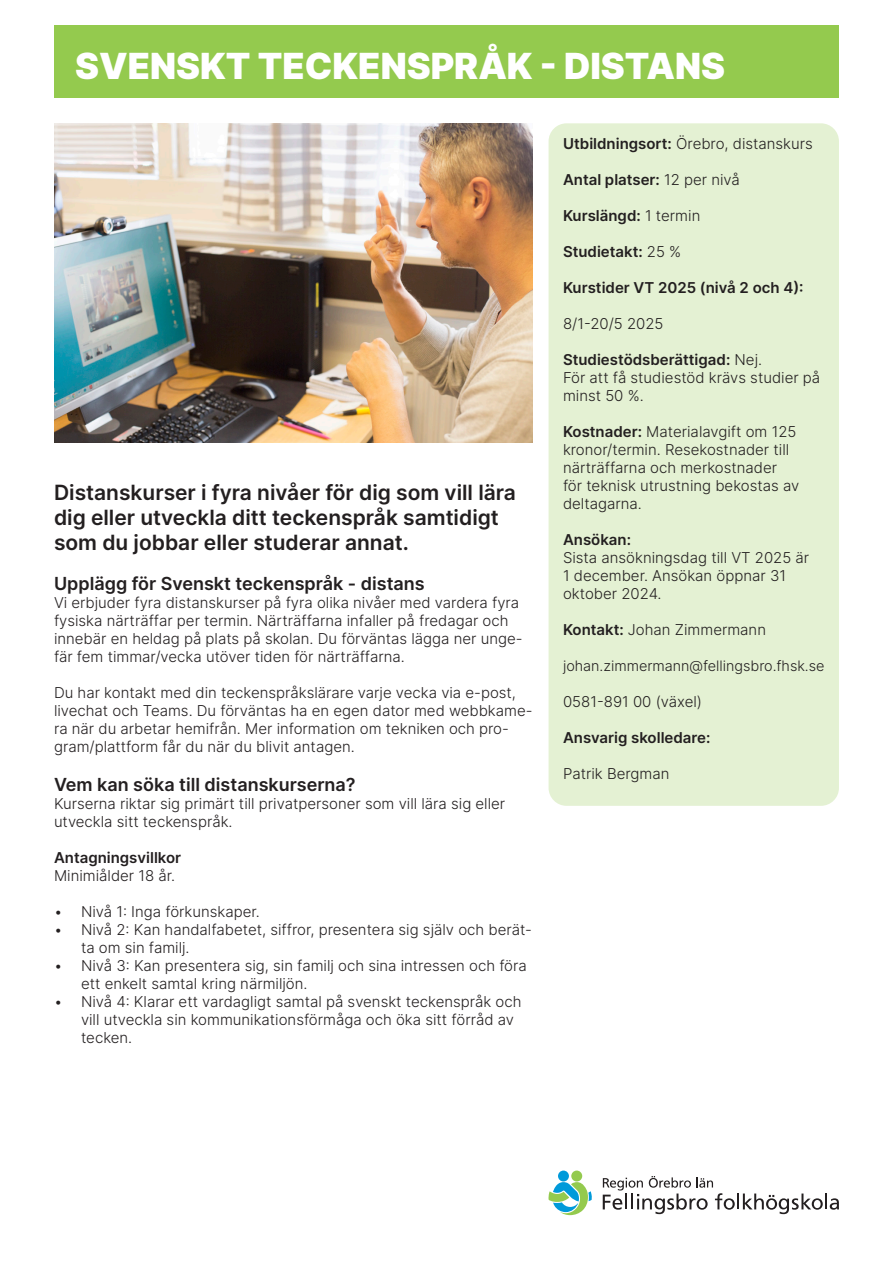
<style>
.page{position:relative;width:893px;height:1263px;background:#fff}
.page>*{position:absolute;margin:0;border:0;box-sizing:border-box;transform-origin:0 0}
.t1{font:900 36px "Inter";color:#fff}
.t2{font:600 21px/25.2px "Inter";color:#231f20}
.t3{font:600 18px "Inter";color:#231f20}
.t4{font:300 15px/18px "Inter";color:#231f20}
.t5{font:600 15px "Inter";color:#231f20}
.t6{font:300 14.4px "Inter";color:#231f20}
.s1{font-weight:600}
.s2{font-weight:300}
</style>
<div class="page">
<div style="left:549px;top:123px;width:290px;height:683px;background:#e4f1d3;border-radius:18px"></div>
<img style="left:54px;top:123px;width:479px;height:319px">
<div style="left:558px;top:1170px;width:11px;height:11px;background:#009ada;border-radius:50%"></div>
<div style="left:571px;top:1170px;width:11px;height:11px;background:#94ca4e;border-radius:50%"></div>
<svg style="left:549px;top:1182px;width:43px;height:33px"></svg>
<svg style="left:603px;top:1176px;width:236px;height:38px"></svg>
<div style="left:54px;top:25px;width:785px;height:73px;background:#94ca4e"></div>
<p class="t1" style="left:75px;top:38px;width:651px">SVENSKT TECKENSPRÅK - DISTANS</p>
<p class="t2" style="left:54px;top:479px;width:464px">Distanskurser i fyra nivåer för dig som vill lära dig eller utveckla ditt teckenspråk samtidigt som du jobbar eller studerar annat.</p>
<p class="t3" style="left:54px;top:570px;width:372px">Upplägg för Svenskt teckenspråk - distans</p>
<p class="t4" style="left:54px;top:593px;width:470px">Vi erbjuder fyra distanskurser på fyra olika nivåer med vardera fyra fysiska närträffar per termin. Närträffarna infaller på fredagar och innebär en heldag på plats på skolan. Du förväntas lägga ner unge&shy;fär fem timmar/vecka utöver tiden för närträffarna.</p>
<p class="t4" style="left:54px;top:683px;width:480px">Du har kontakt med din teckenspråkslärare varje vecka via e-post, livechat och Teams. Du förväntas ha en egen dator med webbkame&shy;ra när du arbetar hemifrån. Mer information om tekniken och pro&shy;gram/plattform får du när du blivit antagen.</p>
<p class="t3" style="left:54px;top:771px;width:303px">Vem kan söka till distanskurserna?</p>
<p class="t4" style="left:54px;top:795px;width:453px">Kurserna riktar sig primärt till privatpersoner som vill lära sig eller utveckla sitt teckenspråk.</p>
<p class="t5" style="left:54px;top:847px;width:129px">Antagningsvillkor</p>
<p class="t4" style="left:54px;top:867px;width:123px">Minimiålder 18 år.</p>
<p class="t4" style="left:54px;top:903px;width:207px">• Nivå 1: Inga förkunskaper.</p>
<p class="t4" style="left:81px;top:921px;width:452px;text-indent:-27px">• Nivå 2: Kan handalfabetet, siffror, presentera sig själv och berät&shy;ta om sin familj.</p>
<p class="t4" style="left:81px;top:957px;width:447px;text-indent:-27px">• Nivå 3: Kan presentera sig, sin familj och sina intressen och föra ett enkelt samtal kring närmiljön.</p>
<p class="t4" style="left:81px;top:993px;width:442px;text-indent:-27px">• Nivå 4: Klarar ett vardagligt samtal på svenskt teckenspråk och vill utveckla sin kommunikationsförmåga och öka sitt förråd av tecken.</p>
<p class="t4" style="left:563px;top:134px;width:251px"><span class="s1">Utbildningsort:</span> Örebro, distanskurs</p>
<p class="t5" style="left:563px;top:168px;width:178px">Antal platser: <span class="s2">12 per nivå</span></p>
<p class="t5" style="left:563px;top:204px;width:139px">Kurslängd: <span class="s2">1 termin</span></p>
<p class="t5" style="left:563px;top:240px;width:120px">Studietakt: <span class="s2">25 %</span></p>
<p class="t5" style="left:563px;top:276px;width:242px">Kurstider VT 2025 (nivå 2 och 4):</p>
<p class="t4" style="left:563px;top:314px;width:102px">8/1-20/5 2025</p>
<p class="t5" style="left:563px;top:348px;width:201px">Studiestödsberättigad: <span class="s2">Nej.</span></p>
<p class="t4" style="left:563px;top:368px;width:259px">För att få studiestöd krävs studier på minst 50 %.</p>
<p class="t4" style="left:563px;top:422px;width:238px"><span class="s1">Kostnader:</span> Materialavgift om 125 kronor/termin. Resekostnader till närträffarna och merkostnader för teknisk utrustning bekostas av deltagarna.</p>
<p class="t5" style="left:563px;top:528px;width:70px">Ansökan:</p>
<p class="t4" style="left:563px;top:548px;width:248px">Sista ansökningsdag till VT 2025 är</p>
<p class="t4" style="left:563px;top:566px;width:225px">1 december. Ansökan öppnar 31 oktober 2024.</p>
<p class="t4" style="left:563px;top:620px;width:205px"><span class="s1">Kontakt:</span> Johan Zimmermann</p>
<p class="t6" style="left:563px;top:655px;width:263px">johan.zimmermann@fellingsbro.fhsk.se</p>
<p class="t4" style="left:563px;top:692px;width:141px">0581-891 00 (växel)</p>
<p class="t5" style="left:563px;top:726px;width:149px">Ansvarig skolledare:</p>
<p class="t4" style="left:563px;top:764px;width:108px">Patrik Bergman</p>
</div>
